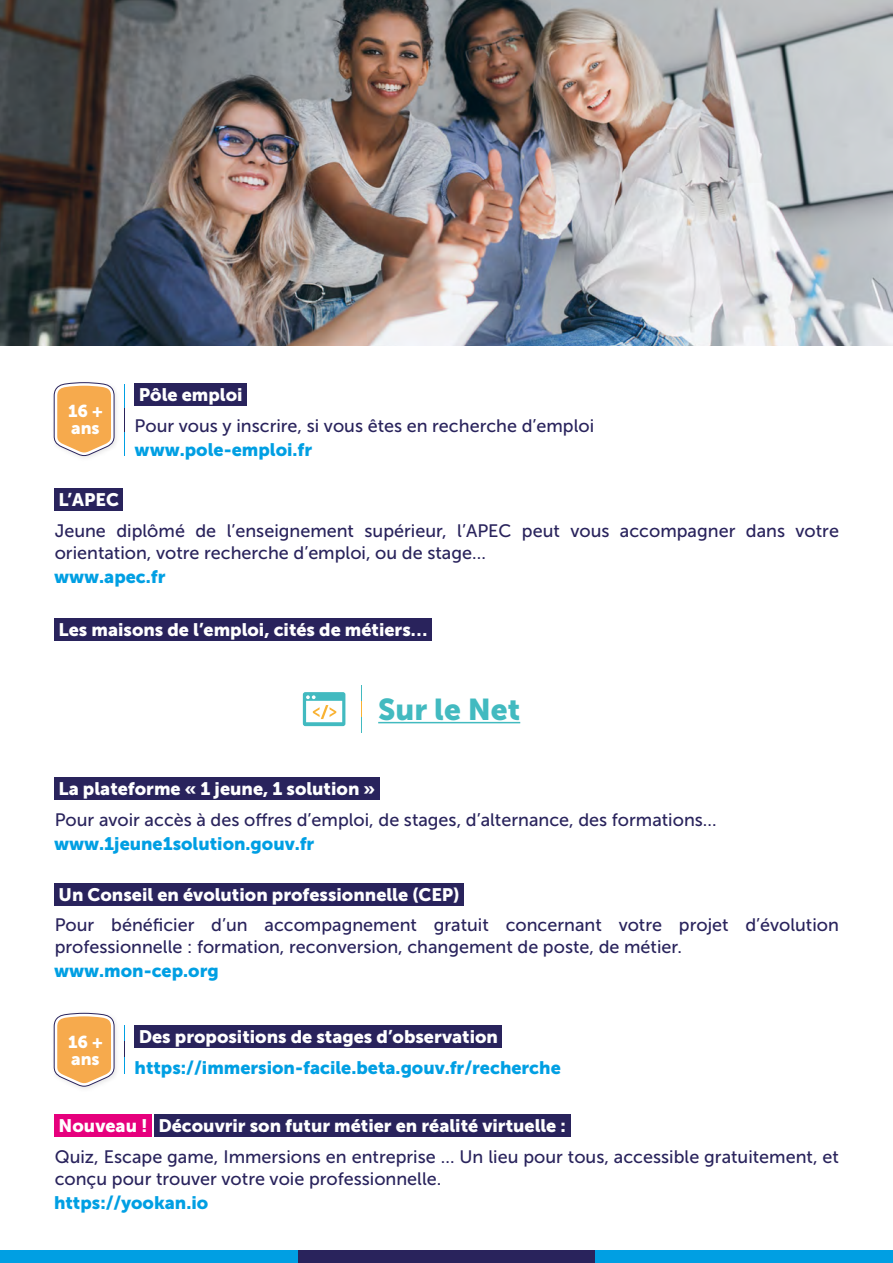
<style>
.page{position:relative;width:893px;height:1263px;background:#fff}
.page>*{position:absolute;margin:0;border:0;box-sizing:border-box;transform-origin:0 0}
.t1{font:30px "Museo Sans 900";color:#42bac0}
.t2{font:18px/21.6px "Museo Sans 500";color:#29235c}
.t3{font:18px "Museo Sans 900";color:#fff}
.t4{font:18px "Museo Sans 900";color:#009fe3}
.t5{font:17.1px/17.1px "Museo Sans 900";color:#fff}
</style>
<div class="page">
<hr style="left:378px;top:722px;width:142px;height:1px;background:#42bac0">
<div style="left:135px;top:384px;width:112px;height:22px;background:#29235c"></div>
<div style="left:134px;top:1026px;width:368px;height:22px;background:#29235c"></div>
<div style="left:154px;top:1115px;width:416px;height:22px;background:#29235c"></div>
<div style="left:54px;top:489px;width:69px;height:22px;background:#29235c"></div>
<div style="left:54px;top:777px;width:325px;height:23px;background:#29235c"></div>
<div style="left:54px;top:883px;width:410px;height:22px;background:#29235c"></div>
<div style="left:54px;top:619px;width:378px;height:22px;background:#29235c"></div>
<div style="left:54px;top:1115px;width:98px;height:22px;background:#e6007d"></div>
<img style="left:0;top:0;width:893px;height:346px">
<div style="left:0;top:1250px;width:298px;height:13px;background:#009fe3"></div>
<div style="left:298px;top:1250px;width:297px;height:13px;background:#29235c"></div>
<div style="left:595px;top:1250px;width:298px;height:13px;background:#009fe3"></div>
<div style="left:51px;top:1010px;width:69px;height:83px;background:#000;opacity:.1"></div>
<svg style="left:54px;top:1013px;width:60px;height:73px"></svg>
<div style="left:51px;top:379px;width:69px;height:83px;background:#000;opacity:.1"></div>
<svg style="left:54px;top:382px;width:60px;height:74px"></svg>
<svg style="left:124px;top:384px;width:1px;height:72px"></svg>
<svg style="left:124px;top:1025px;width:1px;height:49px"></svg>
<svg style="left:303px;top:692px;width:42px;height:34px"></svg>
<p class="t5" style="left:68px;top:402px;width:36px">16 + ans</p>
<p class="t3" style="left:59px;top:490px;width:62px">L’APEC</p>
<p class="t3" style="left:139px;top:385px;width:105px">Pôle emploi</p>
<p class="t2" style="left:135px;top:415px;width:461px">Pour vous y inscrire, si vous êtes en recherche d’emploi</p>
<p class="t4" style="left:135px;top:439px;width:179px">www.pole-emploi.fr</p>
<p class="t2" style="left:55px;top:520px;width:786px">Jeune diplômé de l’enseignement supérieur, l’APEC peut vous accompagner dans votre orientation, votre recherche d’emploi, ou de stage…</p>
<p class="t4" style="left:54px;top:566px;width:113px">www.apec.fr</p>
<p class="t3" style="left:59px;top:620px;width:370px">Les maisons de l’emploi, cités de métiers…</p>
<h1 class="t1" style="left:378px;top:692px;width:144px">Sur le Net</h1>
<p class="t3" style="left:59px;top:779px;width:318px">La plateforme « 1 jeune, 1 solution »</p>
<p class="t2" style="left:55px;top:809px;width:664px">Pour avoir accès à des offres d’emploi, de stages, d’alternance, des formations…</p>
<p class="t4" style="left:54px;top:833px;width:262px">www.1jeune1solution.gouv.fr</p>
<p class="t3" style="left:59px;top:884px;width:402px">Un Conseil en évolution professionnelle (CEP)</p>
<p class="t2" style="left:55px;top:914px;width:786px">Pour bénéficier d’un accompagnement gratuit concernant votre projet d’évolution professionnelle : formation, reconversion, changement de poste, de métier.</p>
<p class="t4" style="left:54px;top:960px;width:166px">www.mon-cep.org</p>
<p class="t5" style="left:68px;top:1033px;width:36px">16 + ans</p>
<p class="t3" style="left:139px;top:1027px;width:361px">Des propositions de stages d’observation</p>
<p class="t4" style="left:135px;top:1057px;width:428px">https://immersion-facile.beta.gouv.fr/recherche</p>
<p class="t3" style="left:59px;top:1116px;width:91px">Nouveau !</p>
<p class="t3" style="left:158px;top:1116px;width:409px">Découvrir son futur métier en réalité virtuelle :</p>
<p class="t2" style="left:55px;top:1146px;width:786px">Quiz, Escape game, Immersions en entreprise … Un lieu pour tous, accessible gratuitement, et conçu pour trouver votre voie professionnelle.</p>
<p class="t4" style="left:54px;top:1192px;width:156px">https://yookan.io</p>
</div>
